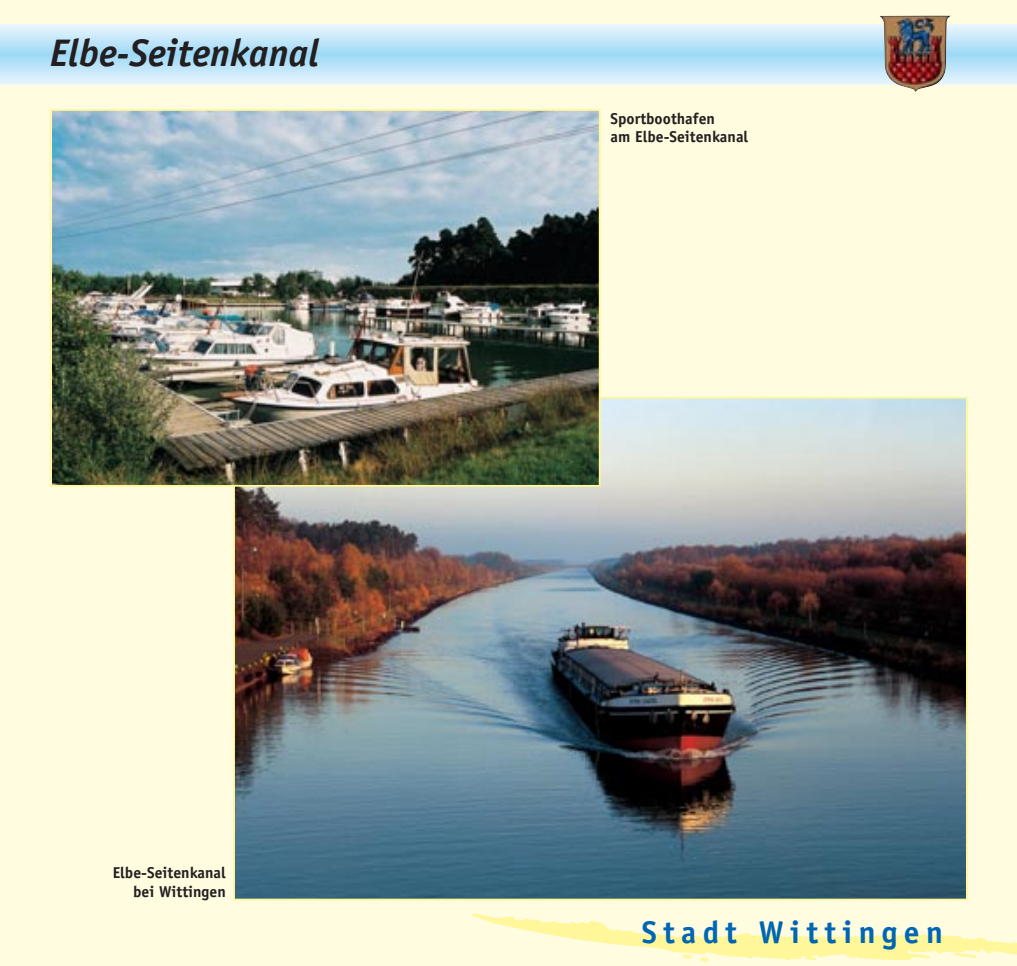
<style>
.page{position:relative;width:1017px;height:966px;background:#fffcdf}
.page>*{position:absolute;margin:0;border:0;box-sizing:border-box;transform-origin:0 0}
.t1{font:italic 700 38.5px "Officina Sans";color:#231f20}
.t2{font:700 31.5px "Officina Sans";letter-spacing:.2em;color:#0066b3}
.t3{font:700 15.75px/18.4px "Officina Sans";color:#231f20}
</style>
<div class="page">
<svg style="left:0;top:25px;width:1017px;height:59px;background:#c3e7f9"></svg>
<img style="left:472px;top:913px;width:545px;height:50px">
<img style="left:878px;top:16px;width:73px;height:76px">
<img style="left:236px;top:400px;width:729px;height:497px">
<img style="left:53px;top:112px;width:544px;height:372px">
<div style="left:50px;top:109px;width:550px;height:378px;border:2px solid #fff799"></div>
<h1 class="t1" style="left:50px;top:38px;width:271px">Elbe-Seitenkanal</h1>
<p class="t3" style="left:113px;top:865px;width:115px;text-align:right">Elbe-Seitenkanal bei Wittingen</p>
<p class="t3" style="left:610px;top:111px;width:139px">Sportboothafen<br>am Elbe-Seitenkanal</p>
<h2 class="t2" style="left:642px;top:920px;width:303px">Stadt Wittingen</h2>
</div>
